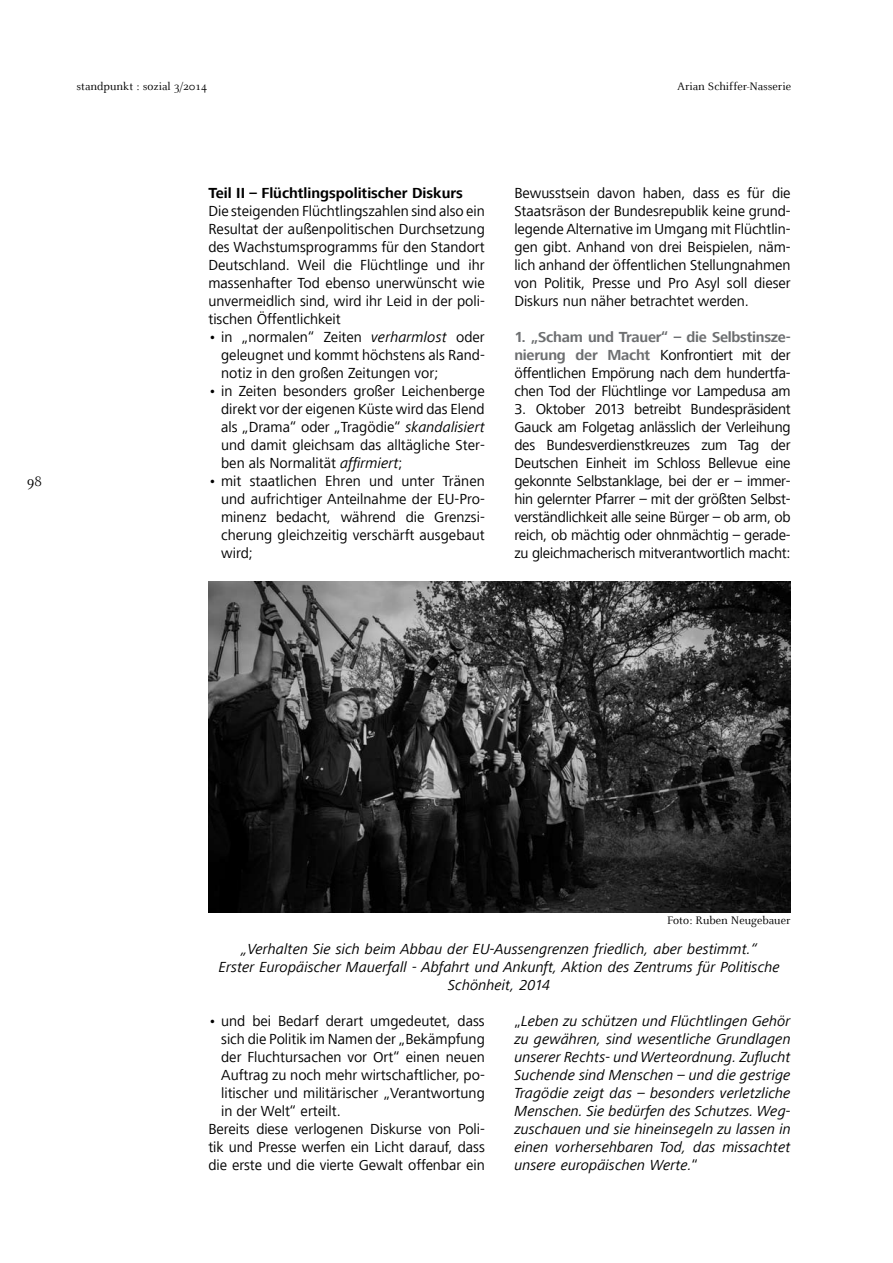
<style>
.page{position:relative;width:893px;height:1263px;background:#fff}
.page>*{position:absolute;margin:0;border:0;box-sizing:border-box;transform-origin:0 0}
.t1{font:15px/18px "HAW Frutiger Next";color:#000;text-align:justify}
.t2{font:italic 15px/18px "HAW Frutiger Next";color:#000;text-align:justify}
.t3{font:700 15px "HAW Frutiger Next";color:#000}
.t4{font:15px "Celeste";color:#000}
.t5{font:12px "Celeste";color:#000}
.s1{font-style:italic}
.s2{font-weight:700;color:#6d6f71}
.s3{font-style:normal}
</style>
<div class="page">
<img style="left:208px;top:581px;width:583px;height:331px">
<p class="t5" style="left:77px;top:79px;width:132px">standpunkt : sozial 3/2014</p>
<p class="t5" style="left:677px;top:79px;width:116px">Arian Schiffer-Nasserie</p>
<p class="t4" style="left:27px;top:472px;width:15px">98</p>
<p class="t3" style="left:208px;top:185px;width:256px">Teil II – Flüchtlingspolitischer Diskurs</p>
<p class="t1" style="left:208px;top:202px;width:278px">Die steigenden Flüchtlingszahlen sind also ein Resultat der außenpolitischen Durchsetzung des Wachstumsprogramms für den Standort Deutschland. Weil die Flüchtlinge und ihr massenhafter Tod ebenso unerwünscht wie unvermeidlich sind, wird ihr Leid in der poli&shy;tischen Öffentlichkeit</p>
<p class="t1" style="left:221px;top:328px;width:265px;text-indent:-13px">• in „normalen“ Zeiten <span class="s1">verharmlost</span> oder geleugnet und kommt höchstens als Rand&shy;notiz in den großen Zeitungen vor;</p>
<p class="t1" style="left:221px;top:382px;width:265px;text-indent:-13px">• in Zeiten besonders großer Leichenberge direkt vor der eigenen Küste wird das Elend als „Drama“ oder „Tragödie“ <span class="s1">skandalisiert </span>und damit gleichsam das alltägliche Ster&shy;ben als Normalität <span class="s1">affirmiert</span>;</p>
<p class="t1" style="left:221px;top:472px;width:265px;text-indent:-13px">• mit staatlichen Ehren und unter Tränen und aufrichtiger Anteilnahme der EU-Pro&shy;minenz bedacht, während die Grenzsi&shy;cherung gleichzeitig verschärft ausgebaut wird;</p>
<p class="t1" style="left:514px;top:184px;width:278px">Bewusstsein davon haben, dass es für die Staatsräson der Bundesrepublik keine grund&shy;legende Alternative im Umgang mit Flüchtlin&shy;gen gibt. Anhand von drei Beispielen, näm&shy;lich anhand der öffentlichen Stellungnahmen von Politik, Presse und Pro Asyl soll dieser Diskurs nun näher betrachtet werden.</p>
<p class="t1" style="left:514px;top:328px;width:278px"><span class="s2">1. „Scham und Trauer“ – die Selbstinsze&shy;nierung der Macht</span> Konfrontiert mit der öffentlichen Empörung nach dem hundertfa&shy;chen Tod der Flüchtlinge vor Lampedusa am</p>
<p class="t1" style="left:514px;top:400px;width:278px">3. Oktober 2013 betreibt Bundespräsident Gauck am Folgetag anlässlich der Verleihung des Bundesverdienstkreuzes zum Tag der Deutschen Einheit im Schloss Bellevue eine gekonnte Selbstanklage, bei der er – immer&shy;hin gelernter Pfarrer – mit der größten Selbst&shy;verständlichkeit alle seine Bürger – ob arm, ob reich, ob mächtig oder ohnmächtig – gerade&shy;zu gleichmacherisch mitverantwortlich macht:</p>
<p class="t5" style="left:667px;top:913px;width:125px">Foto: Ruben Neugebauer</p>
<p class="t2" style="left:219px;top:940px;width:563px;text-align:center">„Verhalten Sie sich beim Abbau der EU-Aussengrenzen friedlich, aber bestimmt.“<br>Erster Europäischer Mauerfall - Abfahrt und Ankunft, Aktion des Zentrums für Politische<br>Schönheit, 2014</p>
<p class="t1" style="left:208px;top:1012px;width:278px">• und bei Bedarf derart umgedeutet, dass</p>
<p class="t1" style="left:221px;top:1030px;width:265px">sich die Politik im Namen der „Bekämpfung</p>
<p class="t1" style="left:221px;top:1048px;width:265px">der Fluchtursachen vor Ort“ einen neuen</p>
<p class="t1" style="left:221px;top:1066px;width:265px">Auftrag zu noch mehr wirtschaftlicher, po-</p>
<p class="t1" style="left:221px;top:1084px;width:265px">litischer und militärischer „Verantwortung</p>
<p class="t1" style="left:221px;top:1102px;width:121px">in der Welt“ erteilt.</p>
<p class="t1" style="left:208px;top:1120px;width:278px">Bereits diese verlogenen Diskurse von Poli-</p>
<p class="t1" style="left:208px;top:1138px;width:278px">tik und Presse werfen ein Licht darauf, dass</p>
<p class="t1" style="left:208px;top:1156px;width:278px">die erste und die vierte Gewalt offenbar ein</p>
<p class="t2" style="left:514px;top:1012px;width:278px"><span class="s3">„</span>Leben zu schützen und Flüchtlingen Gehör zu gewähren, sind wesentliche Grundlagen unserer Rechts- und Werteordnung. Zuflucht Suchende sind Menschen – und die gestrige Tragödie zeigt das – besonders verletzliche Menschen. Sie bedürfen des Schutzes. Weg&shy;zuschauen und sie hineinsegeln zu lassen in einen vorhersehbaren Tod, das missachtet unsere europäischen Werte.<span class="s3">“</span></p>
</div>
